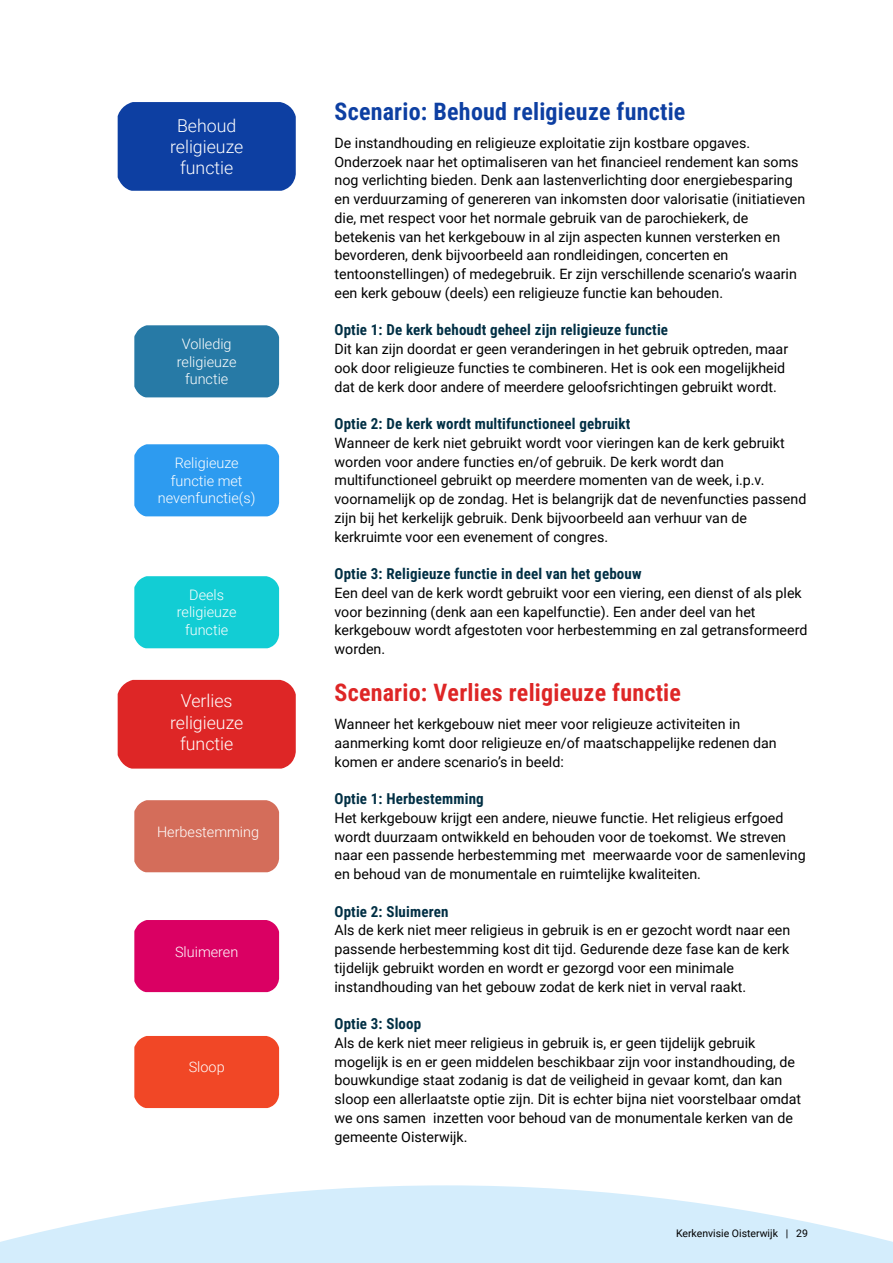
<style>
.page{position:relative;width:893px;height:1263px;background:#fff}
.page>*{position:absolute;margin:0;border:0;box-sizing:border-box;transform-origin:0 0}
.t1{font:24px "Roboto Condensed";letter-spacing:.01em;color:#de2626}
.t2{font:24px "Roboto Condensed";letter-spacing:.01em;color:#0d3fa2}
.t3{font:300 17.7px/21.3px "Roboto";color:#fff;text-align:center}
.t4{font:15px "Roboto Condensed";letter-spacing:.01em;color:#002f44}
.t5{font:300 14.4px/17.2px "Roboto";color:#fff;text-align:center}
.t6{font:14.25px/18.8px "Roboto";color:#000}
.t7{font:10.5px "Roboto";color:#000}
</style>
<div class="page">
<div style="left:118px;top:102px;width:178px;height:89px;background:#0d3fa2"></div>
<div style="left:134px;top:325px;width:145px;height:72px;background:#277aa6"></div>
<div style="left:134px;top:444px;width:145px;height:72px;background:#2d9bf0"></div>
<div style="left:118px;top:680px;width:178px;height:89px;background:#de2626"></div>
<div style="left:134px;top:800px;width:145px;height:72px;background:#d46d5a"></div>
<div style="left:134px;top:920px;width:145px;height:72px;background:#da0063"></div>
<div style="left:134px;top:576px;width:145px;height:72px;background:#12cdd4"></div>
<div style="left:134px;top:1036px;width:145px;height:72px;background:#f14726"></div>
<svg style="left:0;top:1185px;width:893px;height:78px;fill:#d4edfc"></svg>
<p class="t3" style="left:170px;top:114px;width:75px">Behoud religieuze functie</p>
<p class="t5" style="left:177px;top:335px;width:61px">Volledig religieuze functie</p>
<p class="t5" style="left:158px;top:454px;width:99px">Religieuze functie met nevenfunctie(s)</p>
<p class="t5" style="left:177px;top:586px;width:61px">Deels religieuze functie</p>
<p class="t3" style="left:170px;top:690px;width:75px">Verlies religieuze functie</p>
<p class="t5" style="left:157px;top:823px;width:104px">Herbestemming</p>
<p class="t5" style="left:175px;top:943px;width:65px">Sluimeren</p>
<p class="t5" style="left:189px;top:1058px;width:37px">Sloop</p>
<p class="t2" style="left:334px;top:95px;width:352px">Scenario: Behoud religieuze functie</p>
<p class="t6" style="left:334px;top:133px;width:417px">De instandhouding en religieuze exploitatie zijn kostbare opgaves.</p>
<p class="t6" style="left:334px;top:152px;width:466px">Onderzoek naar het optimaliseren van het financieel rendement kan soms</p>
<p class="t6" style="left:334px;top:170px;width:472px">nog verlichting bieden. Denk aan lastenverlichting door energiebesparing en verduurzaming of genereren van inkomsten door valorisatie (initiatieven die, met respect voor het normale gebruik van de parochiekerk, de betekenis van het kerkgebouw in al zijn aspecten kunnen versterken en bevorderen, denk bijvoorbeeld aan rondleidingen, concerten en tentoonstellingen) of medegebruik. Er zijn verschillende scenario’s waarin een kerk gebouw (deels) een religieuze functie kan behouden.</p>
<p class="t4" style="left:334px;top:319px;width:335px">Optie 1: De kerk behoudt geheel zijn religieuze functie</p>
<p class="t6" style="left:334px;top:339px;width:455px">Dit kan zijn doordat er geen veranderingen in het gebruik optreden, maar ook door religieuze functies te combineren. Het is ook een mogelijkheid dat de kerk door andere of meerdere geloofsrichtingen gebruikt wordt.</p>
<p class="t4" style="left:334px;top:413px;width:297px">Optie 2: De kerk wordt multifunctioneel gebruikt</p>
<p class="t6" style="left:334px;top:433px;width:473px">Wanneer de kerk niet gebruikt wordt voor vieringen kan de kerk gebruikt worden voor andere functies en/of gebruik. De kerk wordt dan multifunctioneel gebruikt op meerdere momenten van de week, i.p.v. voornamelijk op de zondag. Het is belangrijk dat de nevenfuncties passend zijn bij het kerkelijk gebruik. Denk bijvoorbeeld aan verhuur van de kerkruimte voor een evenement of congres.</p>
<p class="t4" style="left:334px;top:563px;width:309px">Optie 3: Religieuze functie in deel van het gebouw</p>
<p class="t6" style="left:334px;top:583px;width:474px">Een deel van de kerk wordt gebruikt voor een viering, een dienst of als plek voor bezinning (denk aan een kapelfunctie). Een ander deel van het kerkgebouw wordt afgestoten voor herbestemming en zal getransformeerd worden.</p>
<p class="t1" style="left:334px;top:676px;width:348px">Scenario: Verlies religieuze functie</p>
<p class="t6" style="left:334px;top:714px;width:444px">Wanneer het kerkgebouw niet meer voor religieuze activiteiten in aanmerking komt door religieuze en/of maatschappelijke redenen dan komen er andere scenario’s in beeld:</p>
<p class="t4" style="left:334px;top:788px;width:151px">Optie 1: Herbestemming</p>
<p class="t6" style="left:334px;top:808px;width:473px">Het kerkgebouw krijgt een andere, nieuwe functie. Het religieus erfgoed wordt duurzaam ontwikkeld en behouden voor de toekomst. We streven naar een passende herbestemming met meerwaarde voor de samenleving en behoud van de monumentale en ruimtelijke kwaliteiten.</p>
<p class="t4" style="left:334px;top:901px;width:115px">Optie 2: Sluimeren</p>
<p class="t6" style="left:334px;top:920px;width:457px">Als de kerk niet meer religieus in gebruik is en er gezocht wordt naar een passende herbestemming kost dit tijd. Gedurende deze fase kan de kerk tijdelijk gebruikt worden en wordt er gezorgd voor een minimale instandhouding van het gebouw zodat de kerk niet in verval raakt.</p>
<p class="t4" style="left:334px;top:1013px;width:88px">Optie 3: Sloop</p>
<p class="t6" style="left:334px;top:1033px;width:468px">Als de kerk niet meer religieus in gebruik is, er geen tijdelijk gebruik mogelijk is en er geen middelen beschikbaar zijn voor instandhouding, de bouwkundige staat zodanig is dat de veiligheid in gevaar komt, dan kan sloop een allerlaatste optie zijn. Dit is echter bijna niet voorstelbaar omdat we ons samen inzetten voor behoud van de monumentale kerken van de gemeente Oisterwijk.</p>
<p class="t7" style="left:676px;top:1226px;width:133px">Kerkenvisie Oisterwijk | 29</p>
</div>
